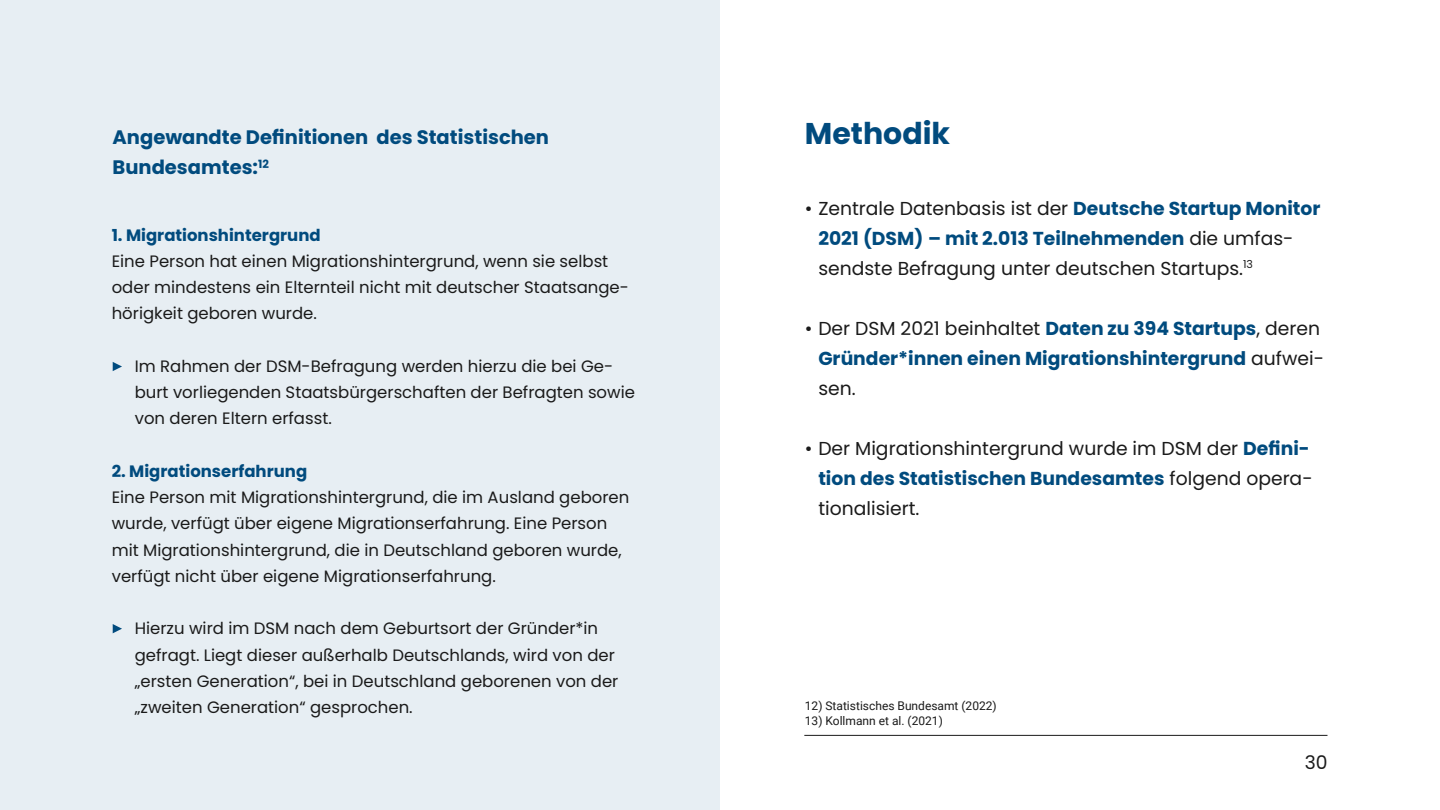
<style>
.page{position:relative;width:1440px;height:810px;background:#fff}
.page>*{position:absolute;margin:0;border:0;box-sizing:border-box;transform-origin:0 0}
.t1{font:700 30px "Poppins";color:#014b7e}
.t2{font:700 19.5px/30px "Poppins";color:#014b7e}
.t3{font:18.75px/30px "Poppins";color:#1a1a1a}
.t4{font:700 18.75px/30px "Poppins";color:#014b7e}
.t5{font:16.5px/26.2px "Poppins";color:#1a1a1a}
.t6{font:700 16.5px "Poppins";color:#014b7e}
.t7{font:12px "Roboto";color:#1a1a1a}
.s1{font-weight:700;color:#014b7e}
.s2{font-weight:400;color:#1a1a1a}
</style>
<div class="page">
<div style="left:0;top:0;width:720px;height:810px;background:#e7eef3"></div>
<svg style="left:113px;top:362px;width:9px;height:9px"></svg>
<svg style="left:113px;top:624px;width:9px;height:9px"></svg>
<hr style="left:804px;top:735px;width:524px;height:1px;background:#1a1a1a">
<p class="t2" style="left:113px;top:123px;width:438px">Angewandte Definitionen des Statistischen<br>Bundesamtes:<sup>12</sup></p>
<p class="t6" style="left:112px;top:225px;width:210px">1. Migrationshintergrund</p>
<p class="t5" style="left:112px;top:248px;width:519px">Eine Person hat einen Migrationshintergrund, wenn sie selbst oder mindestens ein Elternteil nicht mit deutscher Staatsange&shy;hörigkeit geboren wurde.</p>
<p class="t5" style="left:135px;top:353px;width:502px">Im Rahmen der DSM-Befragung werden hierzu die bei Ge&shy;burt vorliegenden Staatsbürgerschaften der Befragten sowie von deren Eltern erfasst.</p>
<p class="t6" style="left:112px;top:462px;width:197px">2. Migrationserfahrung</p>
<p class="t5" style="left:112px;top:484px;width:519px">Eine Person mit Migrationshintergrund, die im Ausland geboren wurde, verfügt über eigene Migrationserfahrung. Eine Person mit Migrationshintergrund, die in Deutschland geboren wurde, verfügt nicht über eigene Migrationserfahrung.</p>
<p class="t5" style="left:135px;top:616px;width:485px">Hierzu wird im DSM nach dem Geburtsort der Gründer*in gefragt. Liegt dieser außerhalb Deutschlands, wird von der „ersten Generation“, bei in Deutschland geborenen von der „zweiten Generation“ gesprochen.</p>
<h1 class="t1" style="left:805px;top:116px;width:147px">Methodik</h1>
<p class="t3" style="left:818px;top:193px;width:504px;text-indent:-14px">• Zentrale Datenbasis ist der <span class="s1">Deutsche Startup Monitor<br>2021 (DSM) – mit 2.013 Teilnehmenden</span> die umfas&shy;sendste Befragung unter deutschen Startups.<sup>13</sup></p>
<p class="t4" style="left:818px;top:313px;width:507px;text-indent:-14px"><span class="s2">• Der DSM 2021 beinhaltet</span> Daten zu 394 Startups<span class="s2">, deren<br></span>Gründer*innen einen Migrationshintergrund <span class="s2">aufwei&shy;sen.</span></p>
<p class="t3" style="left:818px;top:433px;width:496px;text-indent:-14px">• Der Migrationshintergrund wurde im DSM der <span class="s1">Defini&shy;tion des Statistischen Bundesamtes</span> folgend opera&shy;tionalisiert.</p>
<p class="t7" style="left:805px;top:697px;width:193px">12) Statistisches Bundesamt (2022)</p>
<p class="t7" style="left:805px;top:712px;width:140px">13) Kollmann et al. (2021)</p>
<p class="t3" style="left:1305px;top:747px;width:24px">30</p>
</div>
